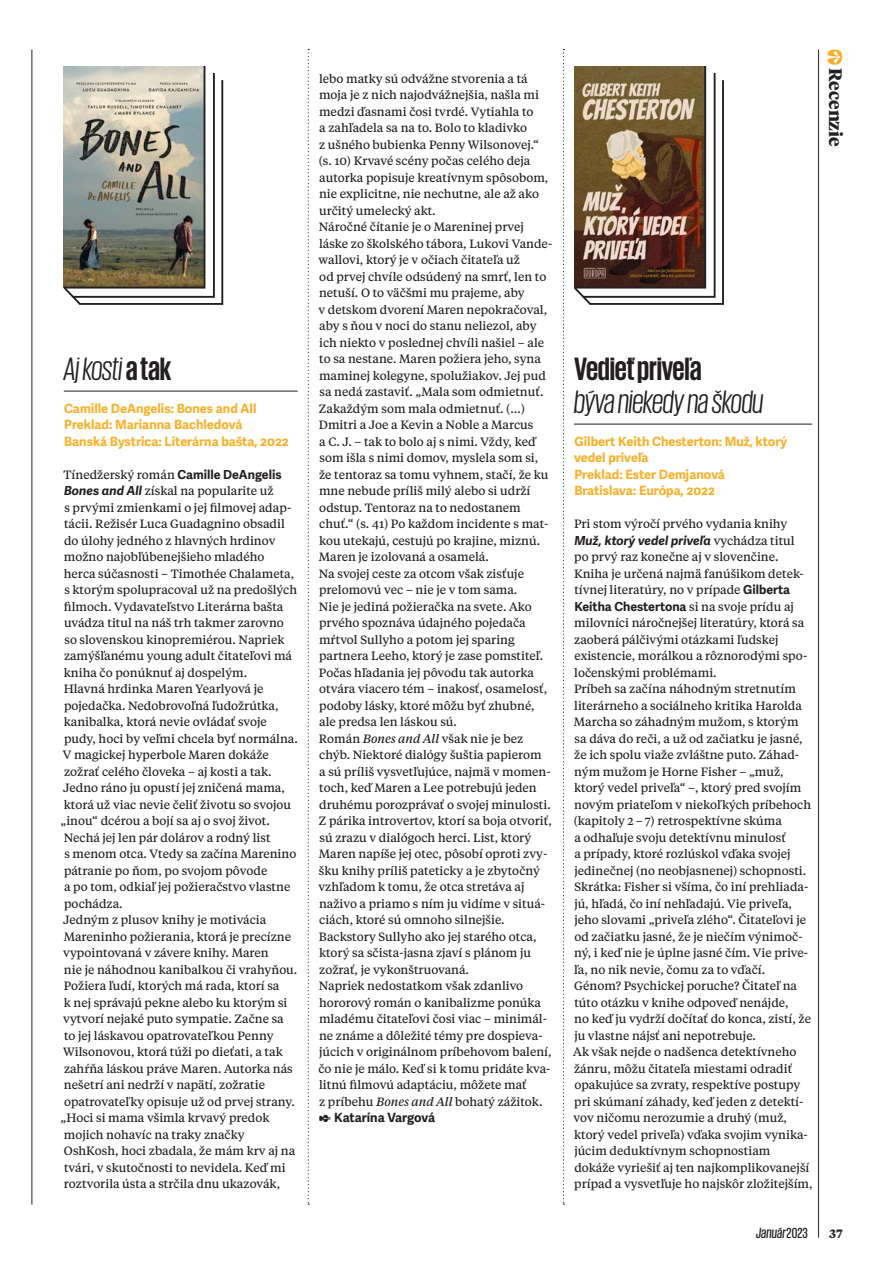
<style>
.page{position:relative;width:893px;height:1263px;background:#fff}
.page>*{position:absolute;margin:0;border:0;box-sizing:border-box;transform-origin:0 0}
.Recenzie_-_Nazov{font:italic 33px/33px "Giorgio Sans";letter-spacing:-.005em;color:#231f20}
.t1{font:700 18px "Tiempos Headline";color:#231f20}
.t2{font:italic 500 15px "Giorgio Sans";letter-spacing:.01em;color:#231f20}
.Recenzie___perex_yel{font:700 12.75px/16.5px "Adelle Sans";color:#fbaf25}
.t3{font:700 12.75px "Adelle Sans";color:#231f20}
.Recenzie___Text-Stlp{font:italic 700 12.45px "Adelle Sans";color:#231f20}
.Recenzie___Text-Stlp-2{font:700 12.45px "Adelle Sans";color:#231f20}
.Recenzie___Text-Stlp-3{font:12px/16.5px "Tiempos Text VF";color:#231f20}
.t4{font:700 12px "Tiempos Text";color:#231f20}
.s1{font-weight:700;font-style:normal}
.s2{font-family:"Adelle Sans";font-weight:700;font-size:12.45px}
.s3{font-family:"Adelle Sans";font-weight:700;font-style:italic;font-size:12.45px}
.s4{font-family:"Tiempos VF";font-style:italic}
.s5{font-family:"Ohno Blazeface 12 Point";font-weight:400;font-size:12.45px}
.s6{font-family:"Tiempos Text VF";font-weight:400;font-style:normal;font-size:12px}
.s7{font-family:"Tiempos Text VF";font-weight:400;font-size:12px}
.s8{font-style:normal}
</style>
<div class="page">
<svg style="left:827px;top:50px;width:15px;height:15px"></svg>
<svg style="left:563px;top:49px;width:1px;height:1156px"></svg>
<svg style="left:308px;top:49px;width:1px;height:1156px"></svg>
<hr style="left:64px;top:391px;width:234px;height:1px;background:#231f20">
<hr style="left:574px;top:424px;width:238px;height:1px;background:#231f20">
<img style="left:63px;top:66px;width:161px;height:239px">
<img style="left:574px;top:66px;width:150px;height:239px">
<hr style="left:32px;top:50px;width:1px;height:1155px;background:#231f20">
<hr style="left:818px;top:50px;width:1px;height:1188px;background:#231f20">
<p class="Recenzie_-_Nazov" style="left:64px;top:351px;width:109px">Aj kosti<span class="s1">atak</span></p>
<p class="Recenzie___perex_yel" style="left:64px;top:400px;width:226px">Camille DeAngelis: Bones and All<br>Preklad: Marianna Bachledová<br>Banská Bystrica: Literárna bašta, 2022</p>
<p class="Recenzie___Text-Stlp-3" style="left:64px;top:465px;width:235px">Tínedžerský román <span class="s2">Camille DeAngelis </span><span class="s3">Bones and All</span> získal na popularite už<br>s prvými zmienkami o jej filmovej adap&shy;tácii. Režisér Luca Guadagnino obsadil do úlohy jedného z hlavných hrdinov možno najobľúbenejšieho mladého herca súčasnosti – Timothée Chalameta, s ktorým spolupracoval už na predošlých filmoch. Vydavateľstvo Literárna bašta uvádza titul na náš trh takmer zarovno so slovenskou kinopremiérou. Napriek zamýšľanému young adult čitateľovi má kniha čo ponúknuť aj dospelým.</p>
<p class="Recenzie___Text-Stlp-3" style="left:64px;top:680px;width:201px">Hlavná hrdinka Maren Yearlyová je</p>
<p class="Recenzie___Text-Stlp-3" style="left:64px;top:696px;width:216px">pojedačka. Nedobrovoľná ľudožrútka,</p>
<p class="Recenzie___Text-Stlp-3" style="left:64px;top:713px;width:205px">kanibalka, ktorá nevie ovládať svoje</p>
<p class="Recenzie___Text-Stlp-3" style="left:64px;top:729px;width:235px">pudy, hoci by veľmi chcela byť normálna.</p>
<p class="Recenzie___Text-Stlp-3" style="left:63px;top:746px;width:208px">V magickej hyperbole Maren dokáže</p>
<p class="Recenzie___Text-Stlp-3" style="left:64px;top:762px;width:209px">zožrať celého človeka – aj kosti a tak.</p>
<p class="Recenzie___Text-Stlp-3" style="left:63px;top:779px;width:223px">Jedno ráno ju opustí jej zničená mama,</p>
<p class="Recenzie___Text-Stlp-3" style="left:64px;top:795px;width:229px">ktorá už viac nevie čeliť životu so svojou</p>
<p class="Recenzie___Text-Stlp-3" style="left:61px;top:812px;width:211px">„inou“ dcérou a bojí sa aj o svoj život.</p>
<p class="Recenzie___Text-Stlp-3" style="left:64px;top:828px;width:208px">Nechá jej len pár dolárov a rodný list</p>
<p class="Recenzie___Text-Stlp-3" style="left:64px;top:845px;width:233px">s menom otca. Vtedy sa začína Marenino</p>
<p class="Recenzie___Text-Stlp-3" style="left:64px;top:861px;width:205px">pátranie po ňom, po svojom pôvode</p>
<p class="Recenzie___Text-Stlp-3" style="left:64px;top:878px;width:228px">a po tom, odkiaľ jej požieračstvo vlastne</p>
<p class="Recenzie___Text-Stlp-3" style="left:64px;top:894px;width:60px">pochádza.</p>
<p class="Recenzie___Text-Stlp-3" style="left:61px;top:911px;width:238px">Jedným z plusov knihy je motivácia Mareninho požierania, ktorá je precízne vypointovaná v závere knihy. Maren<br>nie je náhodnou kanibalkou či vrahyňou.<br>Požiera ľudí, ktorých má rada, ktorí sa<br>k nej správajú pekne alebo ku ktorým si vytvorí nejaké puto sympatie. Začne sa<br>to jej láskavou opatrovateľkou Penny Wilsonovou, ktorá túži po dieťati, a tak zahŕňa láskou práve Maren. Autorka nás nešetrí ani nedrží v napätí, zožratie opatrovateľky opisuje už od prvej strany. „Hoci si mama všimla krvavý predok mojich nohavíc na traky značky OshKosh, hoci zbadala, že mám krv aj na tvári, v skutočnosti to nevidela. Keď mi roztvorila ústa a strčila dnu ukazovák,</p>
<p class="Recenzie___Text-Stlp-3" style="left:319px;top:69px;width:231px">lebo matky sú odvážne stvorenia a tá moja je z nich najodvážnejšia, našla mi medzi ďasnami čosi tvrdé. Vytiahla to<br>a zahľadela sa na to. Bolo to kladivko<br>z ušného bubienka Penny Wilsonovej.“ (s. 10) Krvavé scény počas celého deja autorka popisuje kreatívnym spôsobom, nie explicitne, nie nechutne, ale až ako určitý umelecký akt.</p>
<p class="Recenzie___Text-Stlp-3" style="left:318px;top:218px;width:236px">Náročné čítanie je o Mareninej prvej láske zo školského tábora, Lukovi Vande&shy;wallovi, ktorý je v očiach čitateľa už<br>od prvej chvíle odsúdený na smrť, len to netuší. O to väčšmi mu prajeme, aby<br>v detskom dvorení Maren nepokračoval, aby s ňou v noci do stanu neliezol, aby ich niekto v poslednej chvíli našiel – ale to sa nestane. Maren požiera jeho, syna maminej kolegyne, spolužiakov. Jej pud sa nedá zastaviť. „Mala som odmietnuť.<br>Zakaždým som mala odmietnuť. (…)<br>Dmitri a Joe a Kevin a Noble a Marcus<br>a C. J. – tak to bolo aj s nimi. Vždy, keď som išla s nimi domov, myslela som si, že tentoraz sa tomu vyhnem, stačí, že ku mne nebude príliš milý alebo si udrží odstup. Tentoraz na to nedostanem chuť.“ (s. 41) Po každom incidente s mat&shy;kou utekajú, cestujú po krajine, miznú.<br>Maren je izolovaná a osamelá.</p>
<p class="Recenzie___Text-Stlp-3" style="left:319px;top:564px;width:230px">Na svojej ceste za otcom však zisťuje prelomovú vec – nie je v tom sama.<br>Nie je jediná požieračka na svete. Ako prvého spoznáva údajného pojedača mŕtvol Sullyho a potom jej sparing partnera Leeho, ktorý je zase pomstiteľ.<br>Počas hľadania jej pôvodu tak autorka otvára viacero tém – inakosť, osamelosť, podoby lásky, ktoré môžu byť zhubné, ale predsa len láskou sú.</p>
<p class="Recenzie___Text-Stlp-3" style="left:318px;top:729px;width:235px">Román <span class="s4">Bones and All</span> však nie je bez chýb. Niektoré dialógy šuštia papierom<br>a sú príliš vysvetľujúce, najmä v momen&shy;toch, keď Maren a Lee potrebujú jeden druhému porozprávať o svojej minulosti.<br>Z párika introvertov, ktorí sa boja otvoriť, sú zrazu v dialógoch herci. List, ktorý Maren napíše jej otec, pôsobí oproti zvy&shy;šku knihy príliš pateticky a je zbytočný vzhľadom k tomu, že otca stretáva aj naživo a priamo s ním ju vidíme v situá&shy;ciách, ktoré sú omnoho silnejšie.<br>Backstory Sullyho ako jej starého otca, ktorý sa sčista-‑jasna zjaví s plánom ju zožrať, je vykonštruovaná.</p>
<p class="Recenzie___Text-Stlp-3" style="left:318px;top:977px;width:235px">Napriek nedostatkom však zdanlivo hororový román o kanibalizme ponúka mladému čitateľovi čosi viac – minimál&shy;ne známe a dôležité témy pre dospieva&shy;júcich v originálnom príbehovom balení, čo nie je málo. Keď si k tomu pridáte kva&shy;litnú filmovú adaptáciu, môžete mať<br>z príbehu <span class="s4">Bones and All</span> bohatý zážitok.</p>
<p class="t3" style="left:319px;top:1110px;width:117px"><span class="s5">✒</span> Katarína Vargová</p>
<p class="t1" style="left:848px;top:68px;width:80px;rotate:90deg">Recenzie</p>
<p class="Recenzie_-_Nazov" style="left:574px;top:351px;width:191px"><span class="s1">Vedieť priveľa<br></span>býva niekedy na škodu</p>
<p class="Recenzie___perex_yel" style="left:574px;top:433px;width:215px">Gilbert Keith Chesterton: Muž, ktorý vedel priveľa<br>Preklad: Ester Demjanová<br>Bratislava: Európa, 2022</p>
<p class="Recenzie___Text-Stlp-3" style="left:574px;top:515px;width:215px">Pri stom výročí prvého vydania knihy</p>
<p class="Recenzie___Text-Stlp" style="left:574px;top:533px;width:222px">Muž, ktorý vedel priveľa <span class="s6">vychádza titul</span></p>
<p class="Recenzie___Text-Stlp-3" style="left:574px;top:548px;width:231px">po prvý raz konečne aj v slovenčine.<br>Kniha je určená najmä fanúšikom detek&shy;tívnej literatúry, no v prípade <span class="s2">Gilberta</span></p>
<p class="Recenzie___Text-Stlp-2" style="left:574px;top:599px;width:221px">Keitha Chestertona <span class="s7">si na svoje prídu aj</span></p>
<p class="Recenzie___Text-Stlp-3" style="left:574px;top:614px;width:235px">milovníci náročnejšej literatúry, ktorá sa zaoberá pálčivými otázkami ľudskej existencie, morálkou a rôznorodými spo&shy;ločenskými problémami.</p>
<p class="Recenzie___Text-Stlp-3" style="left:574px;top:680px;width:239px">Príbeh sa začína náhodným stretnutím literárneho a sociálneho kritika Harolda Marcha so záhadným mužom, s ktorým sa dáva do reči, a už od začiatku je jasné, že ich spolu viaže zvláštne puto. Záhad&shy;ným mužom je Horne Fisher – „muž, ktorý vedel priveľa“ –, ktorý pred svojím novým priateľom v niekoľkých príbehoch (kapitoly 2 – 7) retrospektívne skúma<br>a odhaľuje svoju detektívnu minulosť<br>a prípady, ktoré rozlúskol vďaka svojej jedinečnej (no neobjasnenej) schopnosti.<br>Skrátka: Fisher si všíma, čo iní prehliada&shy;jú, hľadá, čo iní nehľadajú. Vie priveľa, jeho slovami „priveľa zlého“. Čitateľovi je od začiatku jasné, že je niečím výnimoč&shy;ný, i keď nie je úplne jasné čím. Vie prive&shy;ľa, no nik nevie, čomu za to vďačí.<br>Génom? Psychickej poruche? Čitateľ na túto otázku v knihe odpoveď nenájde,<br>no keď ju vydrží dočítať do konca, zistí, že ju vlastne nájsť ani nepotrebuje.</p>
<p class="Recenzie___Text-Stlp-3" style="left:573px;top:1043px;width:241px">Ak však nejde o nadšenca detektívneho žánru, môžu čitateľa miestami odradiť opakujúce sa zvraty, respektíve postupy pri skúmaní záhady, keď jeden z detektí&shy;vov ničomu nerozumie a druhý (muž, ktorý vedel priveľa) vďaka svojim vynika&shy;júcim deduktívnym schopnostiam dokáže vyriešiť aj ten najkomplikovanejší prípad a vysvetľuje ho najskôr zložitejším,</p>
<p class="t2" style="left:756px;top:1225px;width:53px">Január<span class="s8">2023</span></p>
<p class="t4" style="left:829px;top:1225px;width:15px">37</p>
</div>
